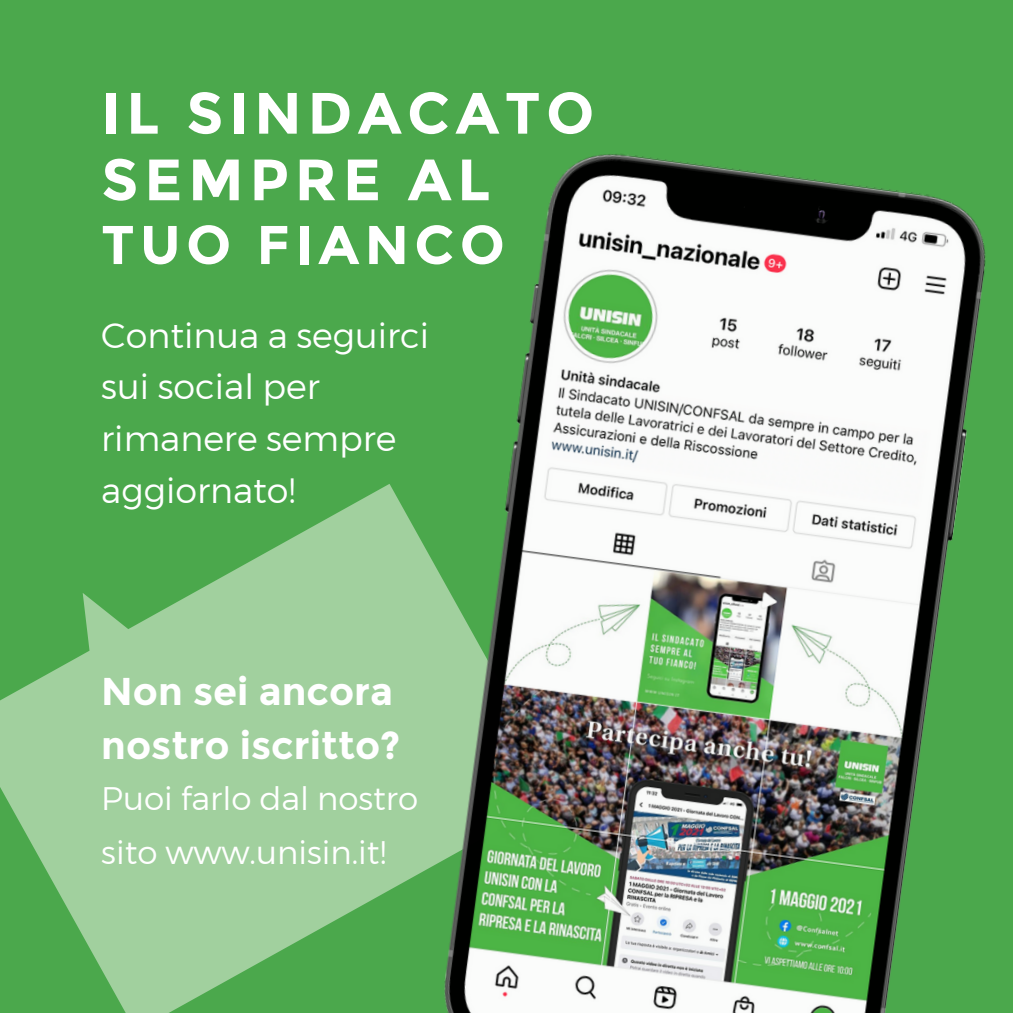
<style>
.page{position:relative;width:1013px;height:1013px;background:#fff}
.page>*{position:absolute;margin:0;border:0;box-sizing:border-box;transform-origin:0 0}
.t1{font:700 58.25px "Montserrat";letter-spacing:.1em;color:#fff}
.t2{font:700 54.5px "Montserrat";letter-spacing:.1em;color:#fff}
.t3{font:700 38.75px "Montserrat";color:#fff}
.t4{font:35px "Kief Montaser Light";color:#fff}
.t5{font:32.5px "Kief Montaser Light";color:#fff}
</style>
<div class="page">
<div style="left:0;top:0;width:1012px;height:1012px;background:#4ba84c"></div>
<svg style="left:0;top:492px;width:375px;height:520px;fill:#a1d09e"></svg>
<img style="left:375px;top:154px;width:611px;height:858px">
<p class="t1" style="left:101px;top:77px;width:494px">IL SINDACATO</p>
<p class="t1" style="left:101px;top:144px;width:390px">SEMPRE AL</p>
<p class="t2" style="left:101px;top:211px;width:405px">TUO FIANCO</p>
<p class="t4" style="left:101px;top:314px;width:329px">Continua a seguirci</p>
<p class="t4" style="left:101px;top:365px;width:220px">sui social per</p>
<p class="t4" style="left:101px;top:417px;width:296px">rimanere sempre</p>
<p class="t4" style="left:101px;top:469px;width:196px">aggiornato!</p>
<p class="t3" style="left:101px;top:667px;width:293px">Non sei ancora</p>
<p class="t3" style="left:101px;top:721px;width:301px">nostro iscritto?</p>
<p class="t5" style="left:101px;top:778px;width:318px">Puoi farlo dal nostro</p>
<p class="t5" style="left:101px;top:832px;width:286px">sito www.unisin.it!</p>
</div>
